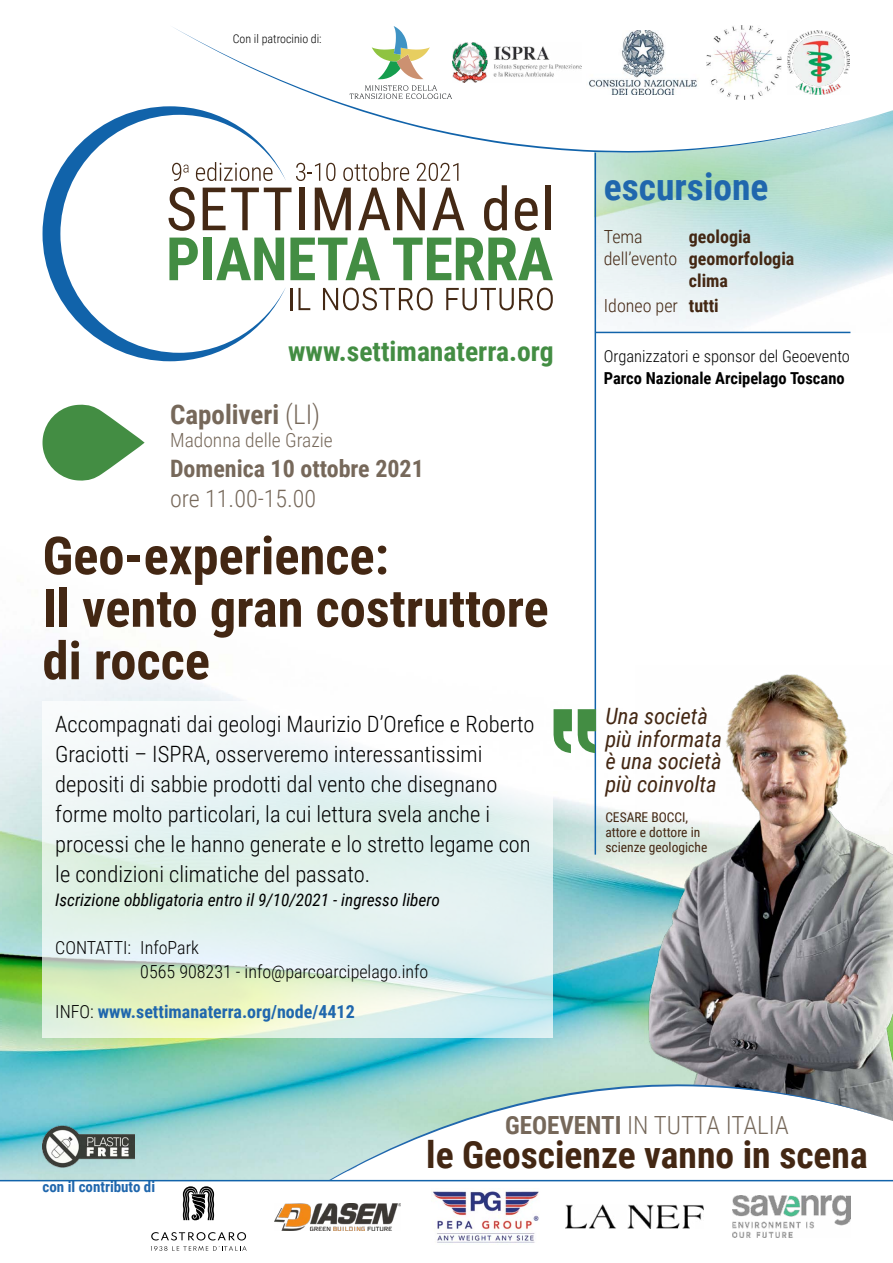
<style>
.page{position:relative;width:893px;height:1263px;background:#fff}
.page>*{position:absolute;margin:0;border:0;box-sizing:border-box;transform-origin:0 0}
.t1{font:700 52.5px/52.5px "Roboto Condensed";color:#432713}
.t2{font:700 37.5px "Roboto Condensed";color:#432713}
.t3{font:700 37.5px "Roboto Condensed";color:#2067ad}
.t4{font:700 27.6px "Roboto Condensed";color:#438d43}
.t5{font:700 27px "Roboto Condensed";color:#76685a}
.t6{font:300 25.05px "Roboto Condensed";color:#76685a}
.t7{font:700 24px "Roboto Condensed";color:#76685a}
.t8{font:300 24px "Roboto Condensed";color:#76685a}
.t9{font:300 22.5px/30px "Roboto Condensed";color:#000}
.t10{font:italic 22.5px/22.5px "Roboto Condensed";color:#432713}
.t11{font:300 19.5px "Roboto Condensed";color:#76685a}
.t12{font:300 18px/24px "Roboto Condensed";color:#000}
.t13{font:700 18px "Roboto Condensed";color:#432713}
.t14{font:700 18px "Roboto Condensed";color:#2067ad}
.t15{font:300 18px "Roboto Condensed";color:#432713}
.t16{font:italic 17.25px "Roboto Condensed";color:#000}
.t17{font:300 16.5px "Roboto Condensed";color:#000}
.t18{font:700 16.5px "Roboto Condensed";color:#000}
.t19{font:700 15px "Roboto Condensed";color:#2067ad}
.t20{font:13.5px/15px "Roboto Condensed";color:#432713}
.t21{font:300 12px "Roboto Condensed";color:#000}
.s1{font-weight:300}
.s2{font-weight:300;color:#000}
.s3{font-weight:700}
</style>
<div class="page">
<img style="left:0;top:485px;width:635px;height:695px">
<svg style="left:286px;top:188px;width:6px;height:5px"></svg>
<div style="left:299px;top:188px;width:5px;height:42px;background:#442915"></div>
<svg style="left:315px;top:188px;width:36px;height:42px"></svg>
<svg style="left:358px;top:188px;width:32px;height:42px"></svg>
<svg style="left:397px;top:188px;width:28px;height:42px"></svg>
<svg style="left:432px;top:188px;width:32px;height:42px"></svg>
<svg style="left:484px;top:185px;width:23px;height:46px"></svg>
<svg style="left:515px;top:198px;width:23px;height:33px"></svg>
<div style="left:545px;top:185px;width:5px;height:45px;background:#442915"></div>
<svg style="left:290px;top:238px;width:90px;height:42px"></svg>
<svg style="left:393px;top:238px;width:160px;height:42px"></svg>
<hr style="left:290px;top:288px;width:3px;height:22px;background:#442915">
<svg style="left:298px;top:288px;width:12px;height:22px"></svg>
<svg style="left:323px;top:288px;width:110px;height:22px"></svg>
<svg style="left:446px;top:288px;width:107px;height:22px"></svg>
<svg style="left:43px;top:122px;width:243px;height:239px"></svg>
<svg style="left:172px;top:163px;width:17px;height:18px"></svg>
<svg style="left:196px;top:162px;width:76px;height:19px"></svg>
<svg style="left:296px;top:163px;width:24px;height:18px"></svg>
<svg style="left:326px;top:163px;width:9px;height:18px"></svg>
<svg style="left:343px;top:162px;width:66px;height:19px"></svg>
<svg style="left:417px;top:163px;width:41px;height:18px"></svg>
<svg style="left:43px;top:701px;width:510px;height:336px;fill:#e3f2f0"></svg>
<img style="left:635px;top:674px;width:258px;height:411px">
<hr style="left:595px;top:153px;width:1px;height:702px;background:#1163aa">
<hr style="left:595px;top:332px;width:255px;height:1px;background:#1163aa">
<svg style="left:43px;top:404px;width:102px;height:77px"></svg>
<svg style="left:554px;top:709px;width:42px;height:44px"></svg>
<img style="left:43px;top:1123px;width:92px;height:45px">
<svg style="left:109px;top:25px;width:784px;height:128px"></svg>
<svg style="left:170px;top:26px;width:690px;height:127px"></svg>
<svg style="left:372px;top:26px;width:58px;height:53px"></svg>
<svg style="left:350px;top:85px;width:102px;height:14px"></svg>
<img style="left:453px;top:43px;width:129px;height:39px">
<img style="left:587px;top:31px;width:112px;height:63px">
<img style="left:787px;top:30px;width:62px;height:65px">
<img style="left:707px;top:26px;width:74px;height:73px">
<svg style="left:269px;top:1084px;width:617px;height:96px"></svg>
<img style="left:732px;top:1196px;width:118px;height:41px">
<hr style="left:0;top:1180px;width:893px;height:1px;background:#1163aa">
<svg style="left:151px;top:1232px;width:95px;height:8px"></svg>
<svg style="left:151px;top:1246px;width:96px;height:5px"></svg>
<svg style="left:183px;top:1186px;width:31px;height:34px"></svg>
<img style="left:274px;top:1203px;width:127px;height:27px">
<img style="left:431px;top:1191px;width:108px;height:52px">
<img style="left:566px;top:1205px;width:138px;height:23px">
<p class="t21" style="left:233px;top:30px;width:90px">Con il patrocinio di:</p>
<p class="t4" style="left:288px;top:332px;width:267px">www.settimanaterra.org</p>
<p class="t5" style="left:170px;top:396px;width:152px">Capoliveri <span class="s1">(LI)</span></p>
<p class="t11" style="left:170px;top:426px;width:164px">Madonna delle Grazie</p>
<p class="t7" style="left:170px;top:451px;width:255px">Domenica 10 ottobre 2021</p>
<p class="t8" style="left:170px;top:481px;width:148px">ore 11.00-15.00</p>
<h1 class="t1" style="left:43px;top:527px;width:508px">Geo-experience:<br>Il vento gran costruttore di rocce</h1>
<p class="t9" style="left:55px;top:708px;width:481px">Accompagnati dai geologi Maurizio D’Orefice e Roberto Graciotti – ISPRA, osserveremo interessantissimi depositi di sabbie prodotti dal vento che disegnano forme molto particolari, la cui lettura svela anche i processi che le hanno generate e lo stretto legame con le condizioni climatiche del passato.</p>
<p class="t16" style="left:55px;top:888px;width:386px">Iscrizione obbligatoria entro il 9/10/2021 - ingresso libero</p>
<p class="t12" style="left:140px;top:935px;width:290px;text-indent:-85px">CONTATTI: InfoPark<br>0565 908231 - info@parcoarcipelago.info</p>
<p class="t14" style="left:55px;top:999px;width:301px"><span class="s2">INFO:</span> www.settimanaterra.org/node/4412</p>
<h2 class="t3" style="left:604px;top:160px;width:166px">escursione</h2>
<p class="t15" style="left:604px;top:224px;width:40px">Tema</p>
<p class="t13" style="left:689px;top:224px;width:64px">geologia</p>
<p class="t13" style="left:604px;top:246px;width:192px"><span class="s1">dell’evento</span> geomorfologia</p>
<p class="t13" style="left:689px;top:267px;width:41px">clima</p>
<p class="t15" style="left:604px;top:293px;width:117px">Idoneo per <span class="s3">tutti</span></p>
<p class="t17" style="left:604px;top:344px;width:248px">Organizzatori e sponsor del Geoevento</p>
<p class="t18" style="left:604px;top:367px;width:242px">Parco Nazionale Arcipelago Toscano</p>
<p class="t10" style="left:605px;top:704px;width:118px">Una società più informata è una società più coinvolta</p>
<p class="t20" style="left:605px;top:809px;width:104px">CESARE BOCCI, attore e dottore in scienze geologiche</p>
<p class="t19" style="left:43px;top:1176px;width:114px">con il contributo di</p>
<p class="t6" style="left:505px;top:1107px;width:285px"><span class="s3">GEOEVENTI</span> IN TUTTA ITALIA</p>
<h2 class="t2" style="left:426px;top:1128px;width:443px">le Geoscienze vanno in scena</h2>
</div>
